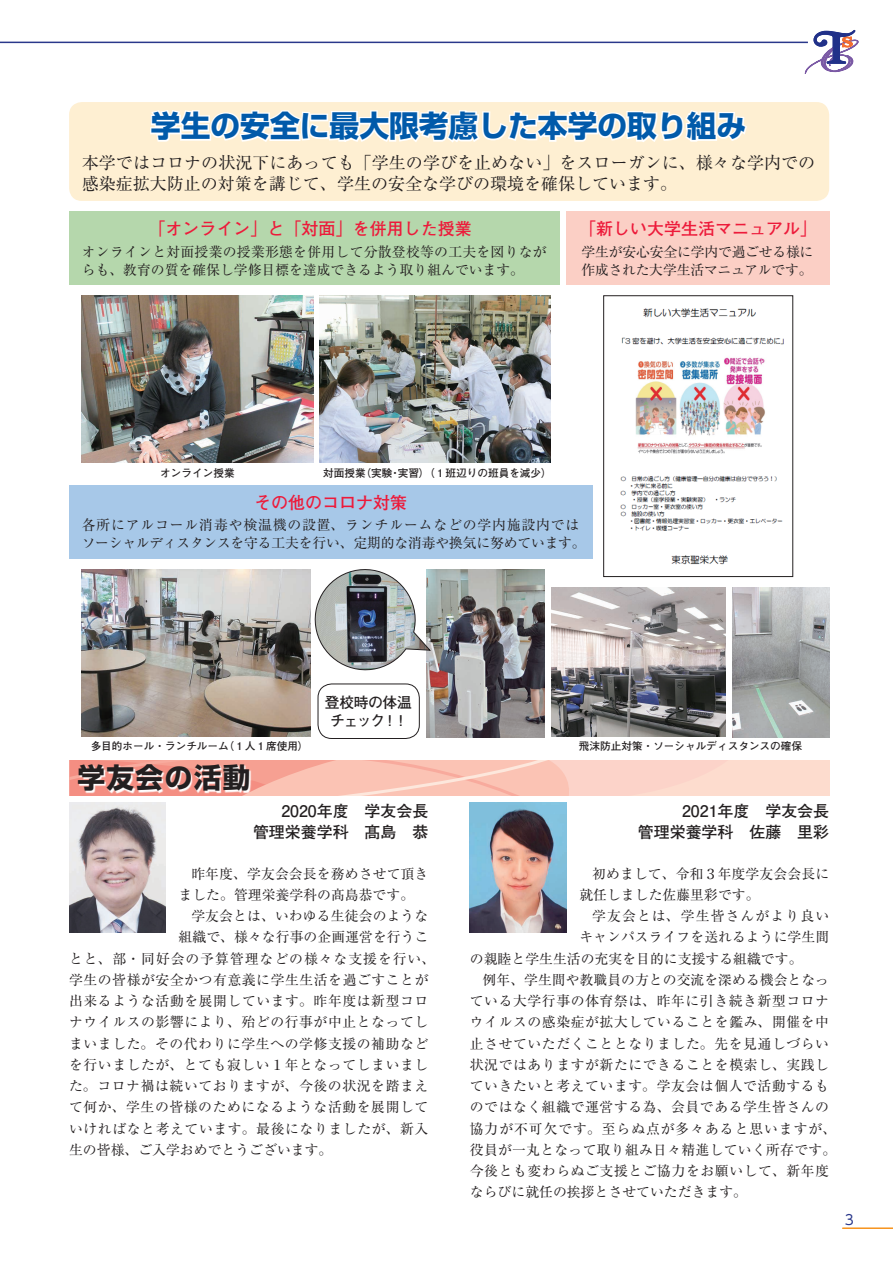
<style>
.page{position:relative;width:893px;height:1263px;background:#fff}
.page>*{position:absolute;margin:0;border:0;box-sizing:border-box;transform-origin:0 0}
.t1{font:700 29.7px "Shin Go Pr 6 N";color:#015aaa}
.t2{font:700 27.6px "Shin Go Pr 6 N";letter-spacing:.05em;color:#231f20}
.t3{font:16.95px/21.3px "Ryumin Pr 6 N";letter-spacing:.005em;color:#231f20}
.t4{font:700 16.95px "Futo Go B101 Pr 6 N";color:#ed1a3a}
.t5{font:700 15.9px/21.3px "Futo Go B101 Pr 6 N";color:#231f20;text-align:right}
.t6{font:700 14.85px/18px "Futo Go B101 Pr 6 N";letter-spacing:-.035em;color:#231f20;text-align:center}
.t7{font:13.8px "Ryumin Pr 6 N";letter-spacing:.045em;color:#231f20}
.t8{font:13.8px "Ryumin Pr 6 N";letter-spacing:.005em;color:#231f20}
.t9{font:13.8px/18.1px "Ryumin Pr 6 N";letter-spacing:.02em;color:#231f20}
.t10{font:13.8px/21.3px "Ryumin Pr 6 N";letter-spacing:.01em;color:#231f20}
.t11{font:13.8px/18px "Ryumin Pr 6 N";letter-spacing:-.005em;color:#231f20}
.t12{font:13.8px "Ryumin Pr 6 N";letter-spacing:.07em;color:#231f20}
.t13{font:13.8px/18.1px "Ryumin Pr 6 N";letter-spacing:-.015em;color:#231f20}
.t14{font:13.8px "Ryumin Pr 6 N";letter-spacing:.08em;color:#231f20}
.t15{font:13.8px "UD Shin Go Pro";color:#2a388b}
.t16{font:700 10.65px "Futo Go B101 Pr 6 N";color:#231f20}
</style>
<div class="page">
<hr style="left:0;top:42px;width:808px;height:1px;background:#2a388b">
<hr style="left:843px;top:1227px;width:50px;height:2px;background:#f7931d">
<svg style="left:805px;top:30px;width:54px;height:44px"></svg>
<div style="left:69px;top:102px;width:760px;height:99px;background:#feefd2;border-radius:13px"></div>
<svg style="left:150px;top:110px;width:597px;height:33px"></svg>
<img style="left:620px;top:308px;width:164px;height:257px">
<div style="left:603px;top:296px;width:190px;height:281px;border:1px solid #231f20"></div>
<img style="left:82px;top:569px;width:229px;height:168px">
<img style="left:426px;top:569px;width:119px;height:168px">
<img style="left:551px;top:588px;width:175px;height:149px">
<img style="left:732px;top:588px;width:98px;height:149px">
<img style="left:82px;top:296px;width:231px;height:167px">
<img style="left:319px;top:296px;width:231px;height:167px">
<div style="left:69px;top:212px;width:491px;height:73px;background:#b5d7ac"></div>
<div style="left:69px;top:485px;width:523px;height:74px;background:#a7c8e8"></div>
<div style="left:567px;top:212px;width:263px;height:73px;background:#fbcfc5"></div>
<div style="left:318px;top:684px;width:102px;height:55px;border:1px solid #231f20;border-radius:14px"></div>
<img style="left:308px;top:569px;width:124px;height:108px">
<svg style="left:69px;top:737px;width:760px;height:58px"></svg>
<svg style="left:79px;top:765px;width:173px;height:28px"></svg>
<img style="left:69px;top:803px;width:97px;height:129px">
<img style="left:470px;top:803px;width:97px;height:129px">
<h1 class="t1" style="left:151px;top:102px;width:597px">学生の安全に最大限考慮した本学の取り組み</h1>
<p class="t3" style="left:82px;top:151px;width:735px">本学ではコロナの状況下にあっても「学生の学びを止めない」をスローガンに、様々な学内での感染症拡大防止の対策を講じて、学生の安全な学びの環境を確保しています。</p>
<p class="t4" style="left:149px;top:215px;width:325px">「オンライン」と「対面」を併用した授業</p>
<p class="t9" style="left:82px;top:242px;width:466px">オンラインと対面授業の授業形態を併用して分散登校等の工夫を図りながらも、教育の質を確保し学修目標を達成できるよう取り組んでいます。</p>
<p class="t4" style="left:579px;top:215px;width:240px">「新しい大学生活マニュアル」</p>
<p class="t13" style="left:581px;top:242px;width:234px">学生が安心安全に学内で過ごせる様に作成された大学生活マニュアルです。</p>
<p class="t16" style="left:160px;top:464px;width:76px">オンライン授業</p>
<p class="t16" style="left:323px;top:464px;width:230px">対面授業（実験・実習）（１班辺りの班員を減少）</p>
<p class="t4" style="left:254px;top:489px;width:155px">その他のコロナ対策</p>
<p class="t11" style="left:82px;top:515px;width:506px">各所にアルコール消毒や検温機の設置、ランチルームなどの学内施設内ではソーシャルディスタンスを守る工夫を行い、定期的な消毒や換気に努めています。</p>
<p class="t16" style="left:91px;top:737px;width:219px">多目的ホール・ランチルーム（１人１席使用）</p>
<h2 class="t2" style="left:78px;top:756px;width:174px">学友会の活動</h2>
<p class="t6" style="left:325px;top:693px;width:89px">登校時の体温チェック！！</p>
<p class="t5" style="left:253px;top:799px;width:177px">2020年度　学友会長<br>管理栄養学科　髙島　恭</p>
<p class="t10" style="left:179px;top:862px;width:251px;text-indent:13px">昨年度、学友会会長を務めさせて頂きました。管理栄養学科の髙島恭です。</p>
<p class="t10" style="left:191px;top:904px;width:239px">学友会とは、いわゆる生徒会のような</p>
<p class="t8" style="left:179px;top:926px;width:251px">組織で、様々な行事の企画運営を行うこ</p>
<p class="t12" style="left:69px;top:948px;width:368px">とと、部・同好会の予算管理などの様々な支援を行い、</p>
<p class="t7" style="left:69px;top:969px;width:361px">学生の皆様が安全かつ有意義に学生生活を過ごすことが</p>
<p class="t7" style="left:69px;top:990px;width:361px">出来るような活動を展開しています。昨年度は新型コロ</p>
<p class="t7" style="left:69px;top:1011px;width:361px">ナウイルスの影響により、殆どの行事が中止となってし</p>
<p class="t7" style="left:69px;top:1033px;width:361px">まいました。その代わりに学生への学修支援の補助など</p>
<p class="t7" style="left:69px;top:1054px;width:361px">を行いましたが、とても寂しい１年となってしまいまし</p>
<p class="t7" style="left:69px;top:1075px;width:361px">た。コロナ禍は続いておりますが、今後の状況を踏まえ</p>
<p class="t7" style="left:69px;top:1096px;width:361px">て何か、学生の皆様のためになるような活動を展開して</p>
<p class="t7" style="left:69px;top:1118px;width:361px">いければなと考えています。最後になりましたが、新入</p>
<p class="t8" style="left:69px;top:1139px;width:265px">生の皆様、ご入学おめでとうございます。</p>
<p class="t16" style="left:579px;top:737px;width:225px">飛沫防止対策・ソーシャルディスタンスの確保</p>
<p class="t5" style="left:638px;top:799px;width:193px">2021年度　学友会長<br>管理栄養学科　佐藤　里彩</p>
<p class="t10" style="left:579px;top:862px;width:251px;text-indent:13px">初めまして、令和３年度学友会会長に就任しました佐藤里彩です。</p>
<p class="t14" style="left:592px;top:905px;width:239px">学友会とは、学生皆さんがより良い</p>
<p class="t8" style="left:579px;top:926px;width:251px">キャンパスライフを送れるように学生間</p>
<p class="t8" style="left:470px;top:948px;width:334px">の親睦と学生生活の充実を目的に支援する組織です。</p>
<p class="t8" style="left:483px;top:969px;width:348px">例年、学生間や教職員の方との交流を深める機会となっ</p>
<p class="t7" style="left:470px;top:990px;width:361px">ている大学行事の体育祭は、昨年に引き続き新型コロナ</p>
<p class="t7" style="left:470px;top:1011px;width:361px">ウイルスの感染症が拡大していることを鑑み、開催を中</p>
<p class="t7" style="left:470px;top:1033px;width:361px">止させていただくこととなりました。先を見通しづらい</p>
<p class="t7" style="left:470px;top:1054px;width:361px">状況ではありますが新たにできることを模索し、実践し</p>
<p class="t7" style="left:470px;top:1075px;width:361px">ていきたいと考えています。学友会は個人で活動するも</p>
<p class="t7" style="left:470px;top:1096px;width:361px">のではなく組織で運営する為、会員である学生皆さんの</p>
<p class="t12" style="left:470px;top:1118px;width:368px">協力が不可欠です。至らぬ点が多々あると思いますが、</p>
<p class="t9" style="left:470px;top:1140px;width:368px">役員が一丸となって取り組み日々精進していく所存です。</p>
<p class="t7" style="left:470px;top:1160px;width:361px">今後とも変わらぬご支援とご協力をお願いして、新年度</p>
<p class="t8" style="left:470px;top:1181px;width:279px">ならびに就任の挨拶とさせていただきます。</p>
<p class="t15" style="left:845px;top:1208px;width:11px">3</p>
</div>
